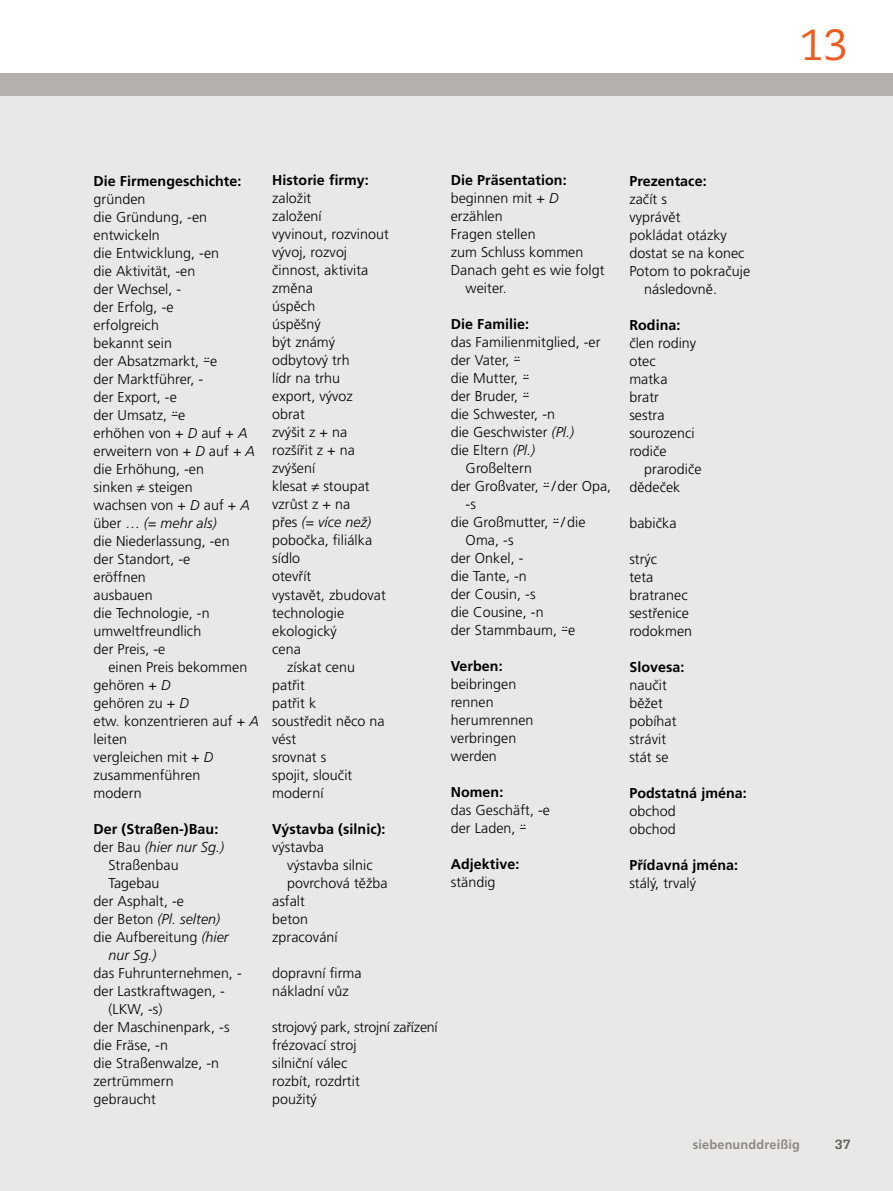
<style>
.page{position:relative;width:893px;height:1191px;background:#fff}
.page>*{position:absolute;margin:0;border:0;box-sizing:border-box;transform-origin:0 0}
.t1{font:43.5px "Caecilia CE";color:#eb5e21}
.t2{font:300 14.25px/18px "Frutiger CE";letter-spacing:.005em;color:#000}
.t3{font:700 14.25px "Frutiger CE";letter-spacing:.005em;color:#000}
.t4{font:italic 300 14.25px "Frutiger CE";letter-spacing:.005em;color:#000}
.t5{font:700 14.25px "Serifa";color:#69635c}
.t6{font:700 12.75px "Frutiger CE";letter-spacing:.015em;color:#8e8882}
.s1{font-family:"Polo Divis Trema Leicht";font-weight:400}
.s2{font-style:italic}
.s3{font-style:normal}
</style>
<div class="page">
<div style="left:0;top:95px;width:893px;height:1096px;background:#e9e8e6"></div>
<div style="left:0;top:73px;width:893px;height:22px;background:#b5b0ac"></div>
<h1 class="t1" style="left:799px;top:16px;width:50px">13</h1>
<p class="t3" style="left:94px;top:172px;width:149px">Die Firmengeschichte:</p>
<p class="t2" style="left:94px;top:189px;width:163px">gründen<br>die Gründung, -en entwickeln<br>die Entwicklung, -en<br>die Aktivität, -en<br>der Wechsel, -<br>der Erfolg, -e<br>erfolgreich<br>bekannt sein<br>der Absatzmarkt, <span class="s1">-</span>e<br>der Marktführer, -<br>der Export, -e<br>der Umsatz, <span class="s1">-</span>e<br>erhöhen von + <span class="s2">D</span> auf + <span class="s2">A </span>erweitern von + <span class="s2">D</span> auf + <span class="s2">A </span>die Erhöhung, -en<br>sinken ≠ steigen<br>wachsen von + <span class="s2">D</span> auf + <span class="s2">A </span>über … <span class="s2">(= mehr als)<br></span>die Niederlassung, -en<br>der Standort, -e<br>eröffnen<br>ausbauen<br>die Technologie, -n umweltfreundlich<br>der Preis, -e</p>
<p class="t2" style="left:94px;top:657px;width:167px;text-indent:15px">einen Preis bekommen gehören + <span class="s2">D<br></span>gehören zu + <span class="s2">D<br></span>etw. konzentrieren auf + <span class="s2">A </span>leiten<br>vergleichen mit + <span class="s2">D </span>zusammenführen<br>modern</p>
<p class="t3" style="left:94px;top:820px;width:126px">Der (Straßen-)Bau:</p>
<p class="t4" style="left:94px;top:838px;width:132px"><span class="s3">der Bau</span> (hier nur Sg.)</p>
<p class="t2" style="left:108px;top:855px;width:72px">Straßenbau</p>
<p class="t2" style="left:108px;top:873px;width:53px">Tagebau</p>
<p class="t2" style="left:94px;top:891px;width:92px">der Asphalt, -e</p>
<p class="t4" style="left:94px;top:910px;width:128px"><span class="s3">der Beton</span> (Pl. selten)</p>
<p class="t2" style="left:94px;top:927px;width:137px">die Aufbereitung <span class="s2">(hier</span></p>
<p class="t4" style="left:108px;top:946px;width:50px">nur Sg.)</p>
<p class="t2" style="left:94px;top:963px;width:150px">das Fuhrunternehmen, -</p>
<p class="t2" style="left:94px;top:981px;width:133px">der Lastkraftwagen, -</p>
<p class="t2" style="left:108px;top:999px;width:56px">(LKW, -s)</p>
<p class="t2" style="left:94px;top:1017px;width:138px">der Maschinenpark, -s</p>
<p class="t2" style="left:94px;top:1035px;width:76px">die Fräse, -n</p>
<p class="t2" style="left:94px;top:1053px;width:127px">die Straßenwalze, -n</p>
<p class="t2" style="left:94px;top:1071px;width:82px">zertrümmern</p>
<p class="t2" style="left:94px;top:1089px;width:64px">gebraucht</p>
<p class="t3" style="left:272px;top:172px;width:98px">Historie firmy:</p>
<p class="t2" style="left:272px;top:189px;width:41px">založit</p>
<p class="t2" style="left:272px;top:207px;width:51px">založení</p>
<p class="t2" style="left:272px;top:225px;width:118px">vyvinout, rozvinout</p>
<p class="t2" style="left:272px;top:243px;width:77px">vývoj, rozvoj</p>
<p class="t2" style="left:272px;top:261px;width:98px">činnost, aktivita</p>
<p class="t2" style="left:272px;top:279px;width:42px">změna</p>
<p class="t2" style="left:272px;top:297px;width:45px">úspěch</p>
<p class="t2" style="left:272px;top:315px;width:50px">úspěšný</p>
<p class="t2" style="left:272px;top:333px;width:65px">být známý</p>
<p class="t2" style="left:272px;top:351px;width:79px">odbytový trh</p>
<p class="t2" style="left:272px;top:369px;width:70px">lídr na trhu</p>
<p class="t2" style="left:272px;top:387px;width:82px">export, vývoz</p>
<p class="t2" style="left:272px;top:405px;width:34px">obrat</p>
<p class="t2" style="left:272px;top:423px;width:77px">zvýšit z + na</p>
<p class="t2" style="left:272px;top:441px;width:84px">rozšířit z + na</p>
<p class="t2" style="left:272px;top:459px;width:45px">zvýšení</p>
<p class="t2" style="left:272px;top:477px;width:99px">klesat ≠ stoupat</p>
<p class="t2" style="left:272px;top:495px;width:80px">vzrůst z + na</p>
<p class="t4" style="left:272px;top:514px;width:100px"><span class="s3">přes</span> (= více než)</p>
<p class="t2" style="left:272px;top:531px;width:102px">pobočka, filiálka</p>
<p class="t2" style="left:272px;top:549px;width:30px">sídlo</p>
<p class="t2" style="left:272px;top:567px;width:41px">otevřít</p>
<p class="t2" style="left:272px;top:585px;width:115px">vystavět, zbudovat</p>
<p class="t2" style="left:272px;top:603px;width:73px">technologie</p>
<p class="t2" style="left:272px;top:621px;width:66px">ekologický</p>
<p class="t2" style="left:272px;top:639px;width:30px">cena</p>
<p class="t2" style="left:287px;top:657px;width:70px">získat cenu</p>
<p class="t2" style="left:272px;top:675px;width:34px">patřit</p>
<p class="t2" style="left:272px;top:693px;width:46px">patřit k</p>
<p class="t2" style="left:272px;top:711px;width:114px">soustředit něco na</p>
<p class="t2" style="left:272px;top:729px;width:25px">vést</p>
<p class="t2" style="left:272px;top:747px;width:56px">srovnat s</p>
<p class="t2" style="left:272px;top:765px;width:82px">spojit, sloučit</p>
<p class="t2" style="left:272px;top:783px;width:53px">moderní</p>
<p class="t3" style="left:272px;top:820px;width:115px">Výstavba (silnic):</p>
<p class="t2" style="left:272px;top:837px;width:53px">výstavba</p>
<p class="t2" style="left:287px;top:855px;width:87px">výstavba silnic</p>
<p class="t2" style="left:287px;top:873px;width:102px">povrchová těžba</p>
<p class="t2" style="left:272px;top:891px;width:34px">asfalt</p>
<p class="t2" style="left:272px;top:909px;width:37px">beton</p>
<p class="t2" style="left:272px;top:927px;width:67px">zpracování</p>
<p class="t2" style="left:272px;top:963px;width:91px">dopravní firma nákladní vůz</p>
<p class="t2" style="left:272px;top:1017px;width:167px">strojový park, strojní zařízení frézovací stroj<br>silniční válec<br>rozbít, rozdrtit<br>použitý</p>
<p class="t3" style="left:451px;top:172px;width:117px">Die Präsentation:</p>
<p class="t2" style="left:451px;top:189px;width:109px">beginnen mit + <span class="s2">D</span></p>
<p class="t2" style="left:451px;top:207px;width:53px">erzählen</p>
<p class="t2" style="left:451px;top:225px;width:86px">Fragen stellen</p>
<p class="t2" style="left:451px;top:243px;width:134px">zum Schluss kommen</p>
<p class="t2" style="left:451px;top:261px;width:155px">Danach geht es wie folgt</p>
<p class="t2" style="left:466px;top:279px;width:43px">weiter.</p>
<p class="t3" style="left:451px;top:316px;width:80px">Die Familie:</p>
<p class="t2" style="left:451px;top:333px;width:151px">das Familienmitglied, -er</p>
<p class="t2" style="left:451px;top:351px;width:71px">der Vater, <span class="s1">-</span></p>
<p class="t2" style="left:451px;top:369px;width:80px">die Mutter, <span class="s1">-</span></p>
<p class="t2" style="left:451px;top:387px;width:80px">der Bruder, <span class="s1">-</span></p>
<p class="t2" style="left:451px;top:405px;width:106px">die Schwester, -n</p>
<p class="t2" style="left:451px;top:423px;width:125px">die Geschwister <span class="s2">(Pl.)</span></p>
<p class="t2" style="left:451px;top:441px;width:86px">die Eltern <span class="s2">(Pl.)</span></p>
<p class="t2" style="left:466px;top:459px;width:68px">Großeltern</p>
<p class="t2" style="left:451px;top:477px;width:162px">der Großvater, <span class="s1">-</span> /der Opa,</p>
<p class="t2" style="left:466px;top:495px;width:12px">-s</p>
<p class="t2" style="left:451px;top:513px;width:136px">die Großmutter, <span class="s1">-</span> /die</p>
<p class="t2" style="left:466px;top:531px;width:49px">Oma, -s</p>
<p class="t2" style="left:451px;top:549px;width:74px">der Onkel, -</p>
<p class="t2" style="left:451px;top:567px;width:78px">die Tante, -n</p>
<p class="t2" style="left:451px;top:585px;width:86px">der Cousin, -s</p>
<p class="t2" style="left:451px;top:603px;width:94px">die Cousine, -n</p>
<p class="t2" style="left:451px;top:621px;width:126px">der Stammbaum, <span class="s1">-</span>e</p>
<p class="t3" style="left:451px;top:658px;width:53px">Verben:</p>
<p class="t2" style="left:451px;top:675px;width:84px">beibringen rennen herumrennen verbringen werden</p>
<p class="t3" style="left:451px;top:784px;width:54px">Nomen:</p>
<p class="t2" style="left:451px;top:801px;width:101px">das Geschäft, -e der Laden, <span class="s1">-</span></p>
<p class="t3" style="left:451px;top:856px;width:70px">Adjektive:</p>
<p class="t2" style="left:451px;top:873px;width:46px">ständig</p>
<p class="t3" style="left:629px;top:172px;width:79px">Prezentace:</p>
<p class="t2" style="left:629px;top:190px;width:39px">začít s</p>
<p class="t2" style="left:629px;top:208px;width:53px">vyprávět</p>
<p class="t2" style="left:629px;top:226px;width:99px">pokládat otázky</p>
<p class="t2" style="left:629px;top:244px;width:117px">dostat se na konec</p>
<p class="t2" style="left:629px;top:262px;width:122px">Potom to pokračuje</p>
<p class="t2" style="left:644px;top:280px;width:74px">následovně.</p>
<p class="t3" style="left:629px;top:316px;width:53px">Rodina:</p>
<p class="t2" style="left:629px;top:334px;width:68px">člen rodiny otec matka bratr sestra sourozenci rodiče</p>
<p class="t2" style="left:629px;top:459px;width:74px;text-indent:15px">prarodiče dědeček</p>
<p class="t2" style="left:629px;top:513px;width:49px">babička</p>
<p class="t2" style="left:629px;top:549px;width:64px">strýc<br>teta bratranec sestřenice rodokmen</p>
<p class="t3" style="left:629px;top:658px;width:57px">Slovesa:</p>
<p class="t2" style="left:629px;top:675px;width:49px">naučit běžet pobíhat strávit stát se</p>
<p class="t3" style="left:629px;top:784px;width:119px">Podstatná jména:</p>
<p class="t2" style="left:629px;top:801px;width:48px">obchod obchod</p>
<p class="t3" style="left:629px;top:856px;width:110px">Přídavná jména:</p>
<p class="t2" style="left:629px;top:873px;width:68px">stálý, trvalý</p>
<p class="t6" style="left:693px;top:1137px;width:109px">siebenunddreißig</p>
<p class="t5" style="left:835px;top:1135px;width:17px">37</p>
</div>
